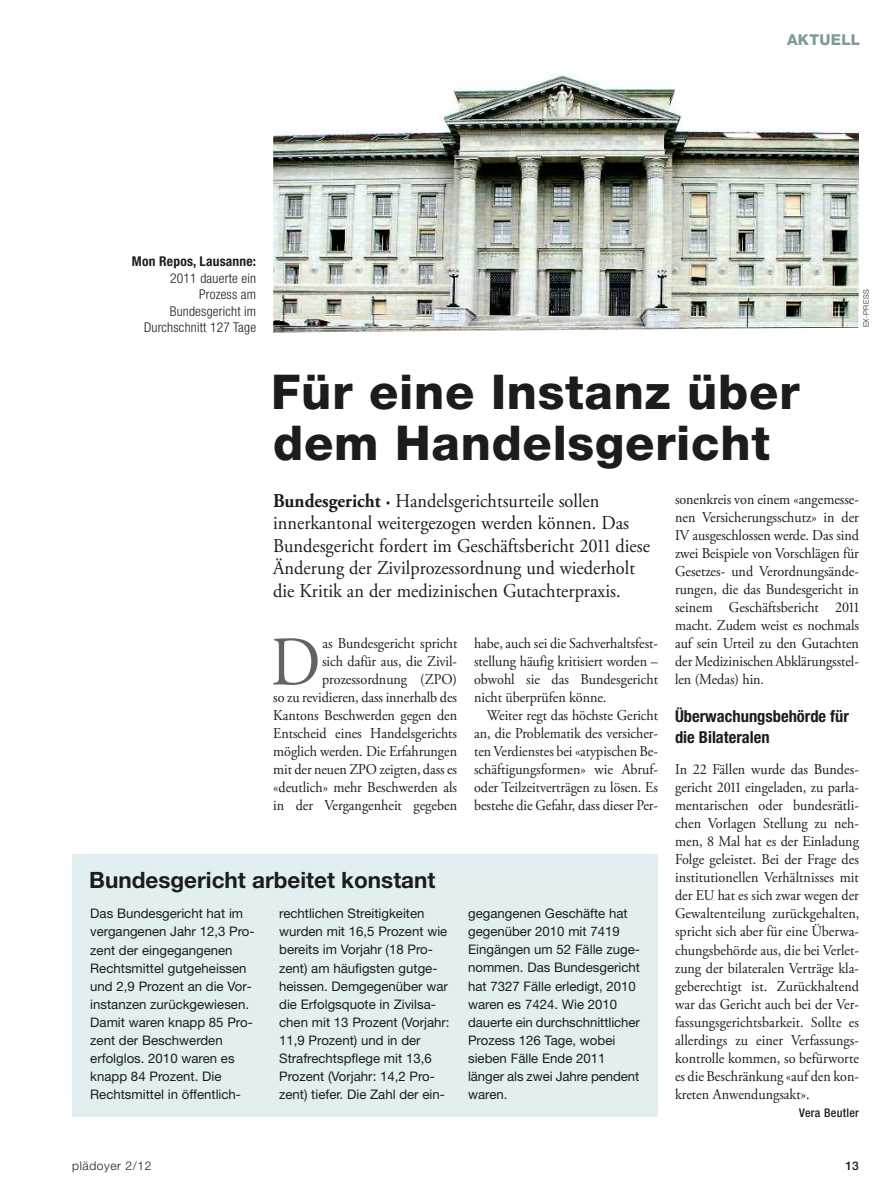
<style>
.page{position:relative;width:893px;height:1191px;background:#fff}
.page>*{position:absolute;margin:0;border:0;box-sizing:border-box;transform-origin:0 0}
.t1{font:69.45px "Adobe Garamond Pro";color:#636362;scale:.92 1}
.t2{font:800 48px/51px "Helvetica Neue LT Std";letter-spacing:.015em;color:#1c1c1a}
.t3{font:700 22.5px "Helvetica Neue LT Std";color:#1c1c1a}
.t4{font:19.5px/22.5px "Adobe Garamond Pro";color:#1c1c1a;scale:.94 1}
.t5{font:700 condensed 16.5px/21px "Helvetica Neue LT Std";color:#1c1c1a}
.t6{font:15px/18px "Adobe Garamond Pro";letter-spacing:-.005em;color:#1c1c1a;text-align:justify;scale:.94 1}
.t7{font:800 15px "Helvetica Neue LT Std";letter-spacing:.02em;color:#7c9b9c}
.t8{font:300 condensed 13.5px/16.5px "Helvetica Neue LT Std";letter-spacing:.015em;color:#1c1c1a;text-align:right}
.t9{font:700 condensed 13.5px "Helvetica Neue LT Std";letter-spacing:.015em;color:#1c1c1a}
.t10{font:13.2px/18px "Helvetica Neue LT Std";color:#1c1c1a}
.t11{font:300 12px "Helvetica Neue LT Std";letter-spacing:.05em;color:#1c1c1a}
.t12{font:500 condensed 12px "Helvetica Neue LT Std";letter-spacing:.025em;color:#1c1c1a}
.t13{font:500 12px "Helvetica Neue LT Std";color:#1c1c1a}
.t14{font:300 7.5px "Helvetica Neue LT Std";letter-spacing:.05em;color:#1c1c1a}
.s1{font-weight:700}
</style>
<div class="page">
<div style="left:72px;top:854px;width:586px;height:262px;background:#e1eff1"></div>
<img style="left:273px;top:75px;width:586px;height:257px">
<p class="t9" style="left:132px;top:256px;width:126px">Mon Repos, Lausanne:</p>
<p class="t8" style="left:144px;top:271px;width:114px">2011 dauerte ein<br>Prozess am<br>Bundesgericht im<br>Durchschnitt 127 Tage</p>
<p class="t7" style="left:787px;top:34px;width:74px">AKTUELL</p>
<p class="t14" style="left:863px;top:327px;width:39px;rotate:-90deg">EX-PRESS</p>
<h2 class="t2" style="left:271px;top:370px;width:530px">Für eine Instanz über dem Handelsgericht</h2>
<p class="t4" style="left:273px;top:491px;width:402px"><span class="s1">Bundesgericht ·</span> Handelsgerichtsurteile sollen innerkantonal weitergezogen werden können. Das Bundesgericht fordert im Geschäftsbericht 2011 diese Änderung der Zivilprozessordnung und wiederholt die Kritik an der medizinischen Gutachterpraxis.</p>
<p class="t6" style="left:675px;top:492px;width:197px">sonenkreis von einem «angemesse&shy;nen Versicherungsschutz» in der IV ausgeschlossen werde. Das sind zwei Beispiele von Vorschlägen für Gesetzes- und Verordnungsände&shy;rungen, die das Bundesgericht in seinem Geschäftsbericht 2011 macht. Zudem weist es nochmals auf sein Urteil zu den Gutachten der Medizinischen Abklärungsstel&shy;len (Medas) hin.</p>
<p class="t5" style="left:675px;top:707px;width:175px">Überwachungsbehörde für die Bilateralen</p>
<p class="t6" style="left:675px;top:762px;width:198px">In 22 Fällen wurde das Bundes&shy;gericht 2011 eingeladen, zu parla&shy;mentarischen oder bundesrätli&shy;chen Vorlagen Stellung zu neh&shy;men, 8 Mal hat es der Einladung Folge geleistet. Bei der Frage des institutionellen Verhältnisses mit der EU hat es sich zwar wegen der Gewaltenteilung zurückgehalten, spricht sich aber für eine Überwa&shy;chungsbehörde aus, die bei Verlet&shy;zung der bilateralen Verträge kla&shy;geberechtigt ist. Zurückhaltend war das Gericht auch bei der Ver&shy;fassungsgerichtsbarkeit. Sollte es allerdings zu einer Verfassungs&shy;kontrolle kommen, so befürworte es die Beschränkung «auf den kon&shy;kreten Anwendungsakt».</p>
<p class="t12" style="left:799px;top:1108px;width:61px">Vera Beutler</p>
<p class="t6" style="left:273px;top:636px;width:197px;text-align:right">as Bundesgericht spricht<br>sich dafür aus, die Zivil&shy;prozessordnung (ZPO)<br>so zu revidieren, dass innerhalb des<br>Kantons Beschwerden gegen den<br>Entscheid eines Handelsgerichts möglich werden. Die Erfahrungen mit der neuen ZPO zeigten, dass es «deutlich» mehr Beschwerden als in der Vergangenheit gegeben</p>
<p class="t6" style="left:474px;top:636px;width:197px">habe, auch sei die Sachverhaltsfest&shy;stellung häufig kritisiert worden – obwohl sie das Bundesgericht nicht überprüfen könne.</p>
<h1 class="t1" style="left:271px;top:634px;width:56px">D</h1>
<p class="t6" style="left:474px;top:708px;width:197px;text-indent:13px">Weiter regt das höchste Gericht an, die Problematik des versicher&shy;ten Verdienstes bei «atypischen Be&shy;schäftigungsformen» wie Abruf&shy;oder Teilzeitverträgen zu lösen. Es bestehe die Gefahr, dass dieser Per-</p>
<h3 class="t3" style="left:89px;top:871px;width:348px">Bundesgericht arbeitet konstant</h3>
<p class="t10" style="left:90px;top:906px;width:166px">Das Bundesgericht hat im vergangenen Jahr 12,3 Pro&shy;zent der eingegangenen<br>Rechtsmittel gutgeheissen und 2,9 Prozent an die Vor&shy;instanzen zurückgewiesen.<br>Damit waren knapp 85 Pro&shy;zent der Beschwerden erfolglos. 2010 waren es knapp 84 Prozent. Die<br>Rechtsmittel in öffentlich-</p>
<p class="t10" style="left:279px;top:906px;width:172px">rechtlichen Streitigkeiten wurden mit 16,5 Prozent wie bereits im Vorjahr (18 Pro&shy;zent) am häufigsten gutge&shy;heissen. Demgegenüber war die Erfolgsquote in Zivilsa&shy;chen mit 13 Prozent (Vorjahr:<br>11,9 Prozent) und in der<br>Strafrechtspflege mit 13,6<br>Prozent (Vorjahr: 14,2 Pro&shy;zent) tiefer. Die Zahl der ein-</p>
<p class="t10" style="left:468px;top:906px;width:173px">gegangenen Geschäfte hat gegenüber 2010 mit 7419<br>Eingängen um 52 Fälle zuge&shy;nommen. Das Bundesgericht hat 7327 Fälle erledigt, 2010 waren es 7424. Wie 2010 dauerte ein durchschnittlicher<br>Prozess 126 Tage, wobei sieben Fälle Ende 2011 länger als zwei Jahre pendent waren.</p>
<p class="t11" style="left:72px;top:1161px;width:81px">plädoyer 2/12</p>
<p class="t13" style="left:845px;top:1161px;width:15px">13</p>
</div>
